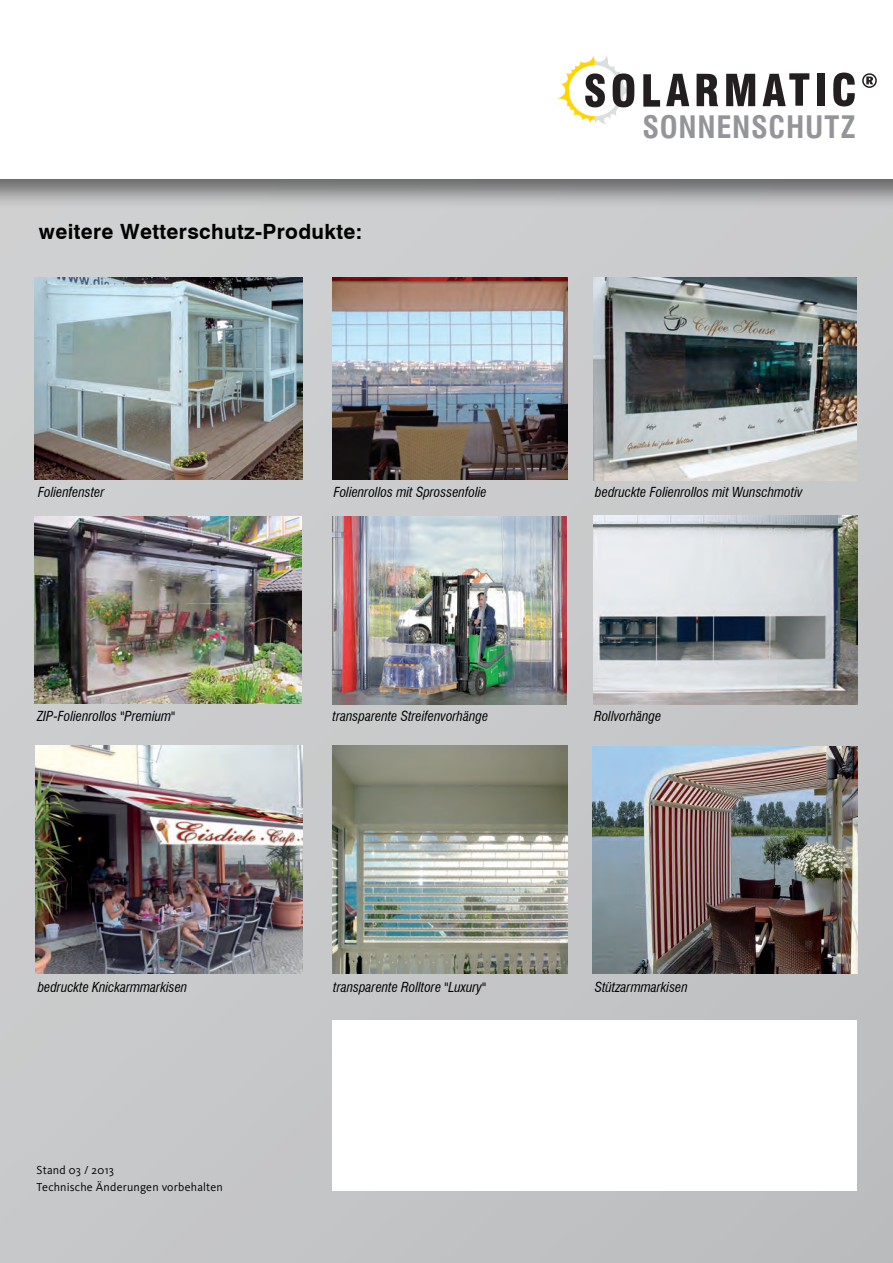
<style>
.page{position:relative;width:893px;height:1263px;background:#fff}
.page>*{position:absolute;margin:0;border:0;box-sizing:border-box;transform-origin:0 0}
.t1{font:700 condensed 30.15px "Swiss 721 BT";letter-spacing:.02em;color:#939598}
.t2{font:700 21px "Swis 721 BT";letter-spacing:.015em;color:#000}
.t3{font:italic 13.5px "Swis 721 Cn BT";color:#000}
.t4{font:12px "Kievit OT";letter-spacing:.015em;color:#000}
</style>
<div class="page">
<div style="left:0;top:159px;width:893px;height:1104px;background:#c8c9ca"></div>
<div style="left:332px;top:1020px;width:524px;height:171px;background:#fff"></div>
<div style="left:0;top:0;width:893px;height:210px;background:#000;opacity:.5"></div>
<div style="left:0;top:0;width:893px;height:179px;background:#fff"></div>
<svg style="left:557px;top:55px;width:77px;height:69px"></svg>
<svg style="left:643px;top:74px;width:17px;height:33px"></svg>
<svg style="left:666px;top:74px;width:23px;height:32px"></svg>
<svg style="left:697px;top:74px;width:22px;height:32px"></svg>
<svg style="left:726px;top:74px;width:29px;height:32px"></svg>
<svg style="left:763px;top:73px;width:46px;height:33px"></svg>
<div style="left:817px;top:73px;width:7px;height:33px;background:#231f20"></div>
<svg style="left:833px;top:73px;width:22px;height:33px"></svg>
<svg style="left:862px;top:73px;width:15px;height:15px"></svg>
<img style="left:332px;top:517px;width:235px;height:188px">
<img style="left:333px;top:278px;width:234px;height:201px">
<img style="left:35px;top:745px;width:267px;height:229px">
<img style="left:34px;top:516px;width:267px;height:187px">
<img style="left:333px;top:745px;width:234px;height:228px">
<img style="left:594px;top:515px;width:264px;height:190px">
<img style="left:34px;top:277px;width:269px;height:202px">
<img style="left:593px;top:746px;width:264px;height:227px">
<img style="left:594px;top:278px;width:263px;height:202px">
<h2 class="t2" style="left:39px;top:218px;width:325px">weitere Wetterschutz-Produkte:</h2>
<h1 class="t1" style="left:642px;top:117px;width:215px">SONNENSCHUTZ</h1>
<p class="t3" style="left:38px;top:484px;width:68px">Folienfenster</p>
<p class="t3" style="left:334px;top:484px;width:155px">Folienrollos mit Sprossenfolie</p>
<p class="t3" style="left:595px;top:484px;width:209px">bedruckte Folienrollos mit Wunschmotiv</p>
<p class="t3" style="left:37px;top:708px;width:140px">ZIP-Folienrollos "Premium"</p>
<p class="t3" style="left:333px;top:708px;width:157px">transparente Streifenvorhänge</p>
<p class="t3" style="left:594px;top:708px;width:69px">Rollvorhänge</p>
<p class="t3" style="left:38px;top:979px;width:151px">bedruckte Knickarmmarkisen</p>
<p class="t3" style="left:333px;top:979px;width:154px">transparente Rolltore "Luxury"</p>
<p class="t3" style="left:595px;top:979px;width:95px">Stützarmmarkisen</p>
<p class="t4" style="left:37px;top:1163px;width:79px">Stand 03 / 2013</p>
<p class="t4" style="left:37px;top:1179px;width:188px">Technische Änderungen vorbehalten</p>
</div>
